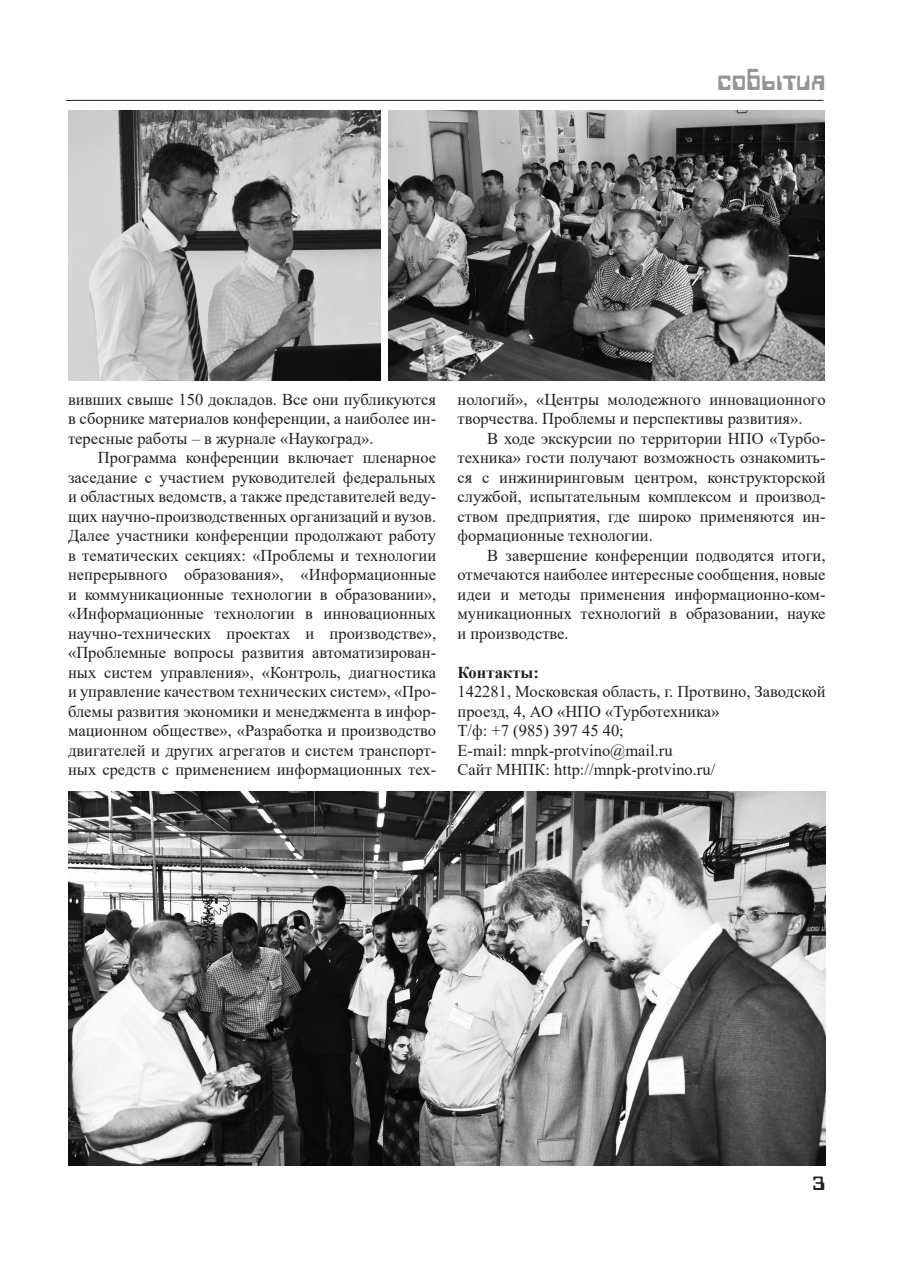
<style>
.page{position:relative;width:915px;height:1276px;background:#fff}
.page>*{position:absolute;margin:0;border:0;box-sizing:border-box;transform-origin:0 0}
.t1{font:33px "Techno 28";color:#939598;scale:.91 1}
.t2{font:21px "Techno Normal";color:#231f20}
.Основной_текст{font:16.5px/19.5px "Times New Roman";color:#231f20;text-align:justify}
.Основной_текст-2{font:700 16.5px "Times New Roman";color:#231f20}
</style>
<div class="page">
<hr style="left:66px;top:100px;width:757px;height:1px;background:#231f20">
<img style="left:388px;top:111px;width:435px;height:270px">
<img style="left:68px;top:111px;width:312px;height:270px">
<img style="left:68px;top:791px;width:757px;height:374px">
<h1 class="t1" style="left:716px;top:64px;width:121px">события</h1>
<p class="Основной_текст" style="left:68px;top:389px;width:369px">вивших свыше 150 докладов. Все они публикуются в сборнике материалов конференции, а наиболее ин&shy;тересные работы – в журнале «Наукоград».</p>
<p class="Основной_текст" style="left:68px;top:447px;width:369px;text-indent:30px">Программа конференции включает пленарное заседание с участием руководителей федеральных и областных ведомств, а также представителей веду&shy;щих научно-производственных организаций и вузов.<br>Далее участники конференции продолжают работу в тематических секциях: «Проблемы и технологии непрерывного образования», «Информационные и коммуникационные технологии в образовании», «Информационные технологии в инновационных научно-технических проектах и производстве», «Проблемные вопросы развития автоматизирован&shy;ных систем управления», «Контроль, диагностика и управление качеством технических систем», «Про&shy;блемы развития экономики и менеджмента в инфор&shy;мационном обществе», «Разработка и производство двигателей и других агрегатов и систем транспорт&shy;ных средств с применением информационных тех-</p>
<p class="Основной_текст" style="left:457px;top:389px;width:369px">нологий», «Центры молодежного инновационного творчества. Проблемы и перспективы развития».</p>
<p class="Основной_текст" style="left:457px;top:428px;width:369px;text-indent:30px">В ходе экскурсии по территории НПО «Турбо&shy;техника» гости получают возможность ознакомить&shy;ся с инжиниринговым центром, конструкторской службой, испытательным комплексом и производ&shy;ством предприятия, где широко применяются ин&shy;формационные технологии.</p>
<p class="Основной_текст" style="left:457px;top:545px;width:369px;text-indent:30px">В завершение конференции подводятся итоги, отмечаются наиболее интересные сообщения, новые идеи и методы применения информационно-ком&shy;муникационных технологий в образовании, науке и производстве.</p>
<p class="Основной_текст-2" style="left:457px;top:660px;width:83px">Контакты:</p>
<p class="Основной_текст" style="left:457px;top:681px;width:369px">142281, Московская область, г. Протвино, Заводской проезд, 4, АО «НПО «Турботехника»</p>
<p class="Основной_текст" style="left:457px;top:720px;width:168px">Т/ф: +7 (985) 397 45 40;</p>
<p class="Основной_текст" style="left:457px;top:740px;width:217px">E-mail: mnpk-protvino@mail.ru</p>
<p class="Основной_текст" style="left:457px;top:759px;width:259px">Сайт МНПК: http://mnpk-protvino.ru/</p>
<p class="t2" style="left:811px;top:1173px;width:15px">3</p>
</div>
